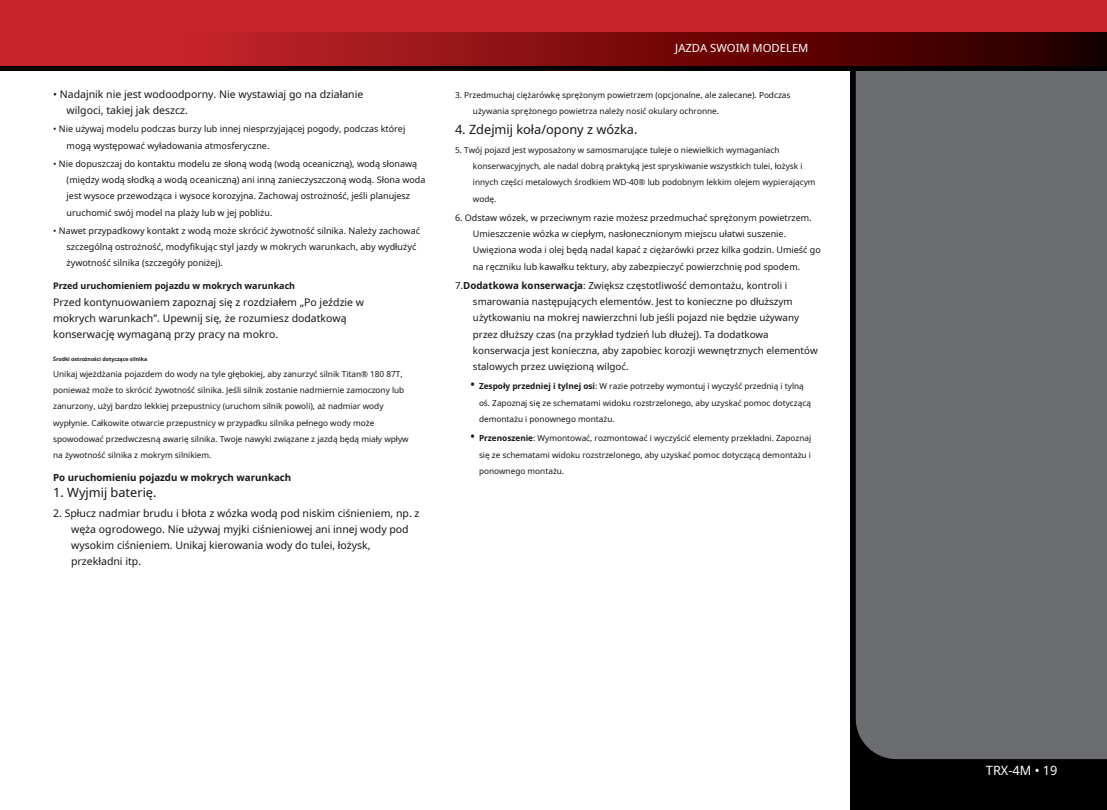
<style>
.page{position:relative;width:1107px;height:810px;background:#fff}
.page>*{position:absolute;margin:0;border:0;box-sizing:border-box;transform-origin:0 0}
.t1{font:12.75px "Noto Sans";color:#171615}
.t2{font:12.75px "Noto Sans";color:#fff}
.t3{font:11.25px "Noto Sans";color:#fff}
.t4{font:10.5px/16.2px "Noto Sans";color:#171615}
.t5{font:9.75px/16.2px "Noto Sans";color:#171615}
.t6{font:700 9.75px "Noto Sans";color:#171615}
.t7{font:9px/16.2px "Noto Sans";color:#171615}
.t8{font:700 9px "Noto Sans";color:#171615}
.t9{font:8.25px/16.2px "Noto Sans";color:#171615}
.t10{font:700 5.25px "Noto Sans";color:#171615}
.s1{font-weight:700}
.s2{font-size:13.5px}
</style>
<div class="page">
<div style="left:850px;top:13px;width:257px;height:797px;background:#000"></div>
<div style="left:856px;top:71px;width:251px;height:688px;background:#6c6d70"></div>
<div style="left:0;top:0;width:1107px;height:70px;background:#000"></div>
<div style="left:0;top:0;width:1107px;height:51px;background:#c8242b"></div>
<svg style="left:0;top:32px;width:1107px;height:34px;background:#831013"></svg>
<h2 class="t3" style="left:675px;top:40px;width:135px">JAZDA SWOIM MODELEM</h2>
<p class="t4" style="left:67px;top:86px;width:298px;text-indent:-14px">• Nadajnik nie jest wodoodporny. Nie wystawiaj go na działanie wilgoci, takiej jak deszcz.</p>
<p class="t9" style="left:473px;top:87px;width:319px;text-indent:-18px">3. Przedmuchaj ciężarówkę sprężonym powietrzem (opcjonalne, ale zalecane). Podczas używania sprężonego powietrza należy nosić okulary ochronne.</p>
<p class="t7" style="left:67px;top:121px;width:340px;text-indent:-14px">• Nie używaj modelu podczas burzy lub innej niesprzyjającej pogody, podczas której mogą występować wyładowania atmosferyczne.</p>
<h1 class="t1" style="left:455px;top:120px;width:184px">4. Zdejmij koła/opony z wózka.</h1>
<p class="t9" style="left:473px;top:142px;width:344px;text-indent:-18px">5. Twój pojazd jest wyposażony w samosmarujące tuleje o niewielkich wymaganiach konserwacyjnych, ale nadal dobrą praktyką jest spryskiwanie wszystkich tulei, łożysk i innych części metalowych środkiem WD-40® lub podobnym lekkim olejem wypierającym wodę.</p>
<p class="t7" style="left:67px;top:155px;width:360px;text-indent:-14px">• Nie dopuszczaj do kontaktu modelu ze słoną wodą (wodą oceaniczną), wodą słonawą (między wodą słodką a wodą oceaniczną) ani inną zanieczyszczoną wodą. Słona woda jest wysoce przewodząca i wysoce korozyjna. Zachowaj ostrożność, jeśli planujesz uruchomić swój model na plaży lub w jej pobliżu.</p>
<p class="t7" style="left:473px;top:209px;width:349px;text-indent:-18px">6. Odstaw wózek, w przeciwnym razie możesz przedmuchać sprężonym powietrzem.<br>Umieszczenie wózka w ciepłym, nasłonecznionym miejscu ułatwi suszenie.<br>Uwięziona woda i olej będą nadal kapać z ciężarówki przez kilka godzin. Umieść go na ręczniku lub kawałku tektury, aby zabezpieczyć powierzchnię pod spodem.</p>
<p class="t7" style="left:67px;top:222px;width:355px;text-indent:-14px">• Nawet przypadkowy kontakt z wodą może skrócić żywotność silnika. Należy zachować szczególną ostrożność, modyfikując styl jazdy w mokrych warunkach, aby wydłużyć żywotność silnika (szczegóły poniżej).</p>
<p class="t8" style="left:53px;top:280px;width:244px">Przed uruchomieniem pojazdu w mokrych warunkach</p>
<p class="t4" style="left:53px;top:293px;width:313px">Przed kontynuowaniem zapoznaj się z rozdziałem „Po jeździe w mokrych warunkach”. Upewnij się, że rozumiesz dodatkową konserwację wymaganą przy pracy na mokro.</p>
<p class="t5" style="left:473px;top:277px;width:346px;text-indent:-18px">7.<span class="s1">Dodatkowa konserwacja</span>: Zwiększ częstotliwość demontażu, kontroli i smarowania następujących elementów. Jest to konieczne po dłuższym użytkowaniu na mokrej nawierzchni lub jeśli pojazd nie będzie używany przez dłuższy czas (na przykład tydzień lub dłużej). Ta dodatkowa konserwacja jest konieczna, aby zapobiec korozji wewnętrznych elementów stalowych przez uwięzioną wilgoć.</p>
<p class="t10" style="left:53px;top:355px;width:96px">Środki ostrożności dotyczące silnika</p>
<p class="t9" style="left:53px;top:366px;width:357px">Unikaj wjeżdżania pojazdem do wody na tyle głębokiej, aby zanurzyć silnik Titan® 180 87T, ponieważ może to skrócić żywotność silnika. Jeśli silnik zostanie nadmiernie zamoczony lub zanurzony, użyj bardzo lekkiej przepustnicy (uruchom silnik powoli), aż nadmiar wody wypłynie. Całkowite otwarcie przepustnicy w przypadku silnika pełnego wody może spowodować przedwczesną awarię silnika. Twoje nawyki związane z jazdą będą miały wpływ na żywotność silnika z mokrym silnikiem.</p>
<p class="t9" style="left:479px;top:378px;width:334px;text-indent:-9px"><span class="s2">•</span> <span class="s1">Zespoły przedniej i tylnej osi</span>: W razie potrzeby wymontuj i wyczyść przednią i tylną oś. Zapoznaj się ze schematami widoku rozstrzelonego, aby uzyskać pomoc dotyczącą demontażu i ponownego montażu.</p>
<p class="t9" style="left:479px;top:430px;width:334px;text-align:justify;text-indent:-9px"><span class="s2">•</span> <span class="s1">Przenoszenie</span>: Wymontować, rozmontować i wyczyścić elementy przekładni. Zapoznaj się ze schematami widoku rozstrzelonego, aby uzyskać pomoc dotyczącą demontażu i ponownego montażu.</p>
<p class="t6" style="left:53px;top:471px;width:240px">Po uruchomieniu pojazdu w mokrych warunkach</p>
<h1 class="t1" style="left:53px;top:484px;width:105px">1. Wyjmij baterię.</h1>
<p class="t4" style="left:71px;top:504px;width:350px;text-indent:-18px">2. Spłucz nadmiar brudu i błota z wózka wodą pod niskim ciśnieniem, np. z węża ogrodowego. Nie używaj myjki ciśnieniowej ani innej wody pod wysokim ciśnieniem. Unikaj kierowania wody do tulei, łożysk, przekładni itp.</p>
<h1 class="t2" style="left:986px;top:762px;width:73px">TRX-4M • 19</h1>
</div>
